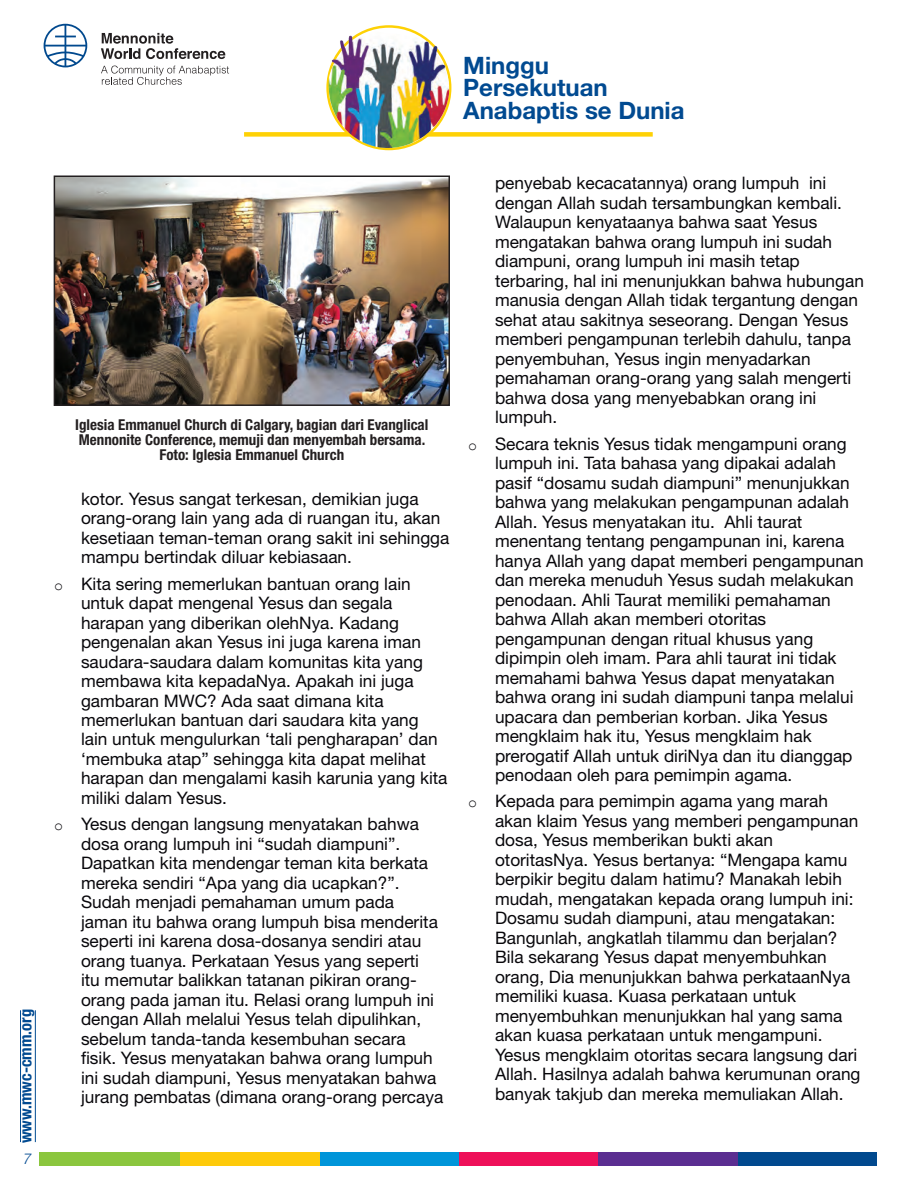
<style>
.page{position:relative;width:918px;height:1188px;background:#fff}
.page>*{position:absolute;margin:0;border:0;box-sizing:border-box;transform-origin:0 0}
.t1{font:700 24px/22.5px "Helvetica Neue";color:#014a91}
.t2{font:17.25px/19.5px "Helvetica Neue LT Std";color:#08070b}
.t3{font:700 condensed 16.5px "Helvetica Neue LT Std";color:#014a91}
.t4{font:700 condensed 15px/15px "Helvetica Neue LT Std";color:#231f20;text-align:center}
.t5{font:italic 300 15px "Helvetica Neue LT Std";color:#014a91}
.s1{font-family:"Courier New";font-size:15px}
</style>
<div class="page">
<div style="left:244px;top:132px;width:409px;height:5px;background:#fed105"></div>
<img style="left:325px;top:28px;width:125px;height:121px">
<div style="left:736px;top:1153px;width:141px;height:13px;background:#01498e"></div>
<div style="left:597px;top:1153px;width:141px;height:13px;background:#5b2e91"></div>
<div style="left:458px;top:1153px;width:140px;height:13px;background:#ee1059"></div>
<div style="left:318px;top:1153px;width:141px;height:13px;background:#0095d9"></div>
<div style="left:179px;top:1153px;width:140px;height:13px;background:#feca0a"></div>
<div style="left:39px;top:1153px;width:141px;height:13px;background:#8bc63e"></div>
<svg style="left:101px;top:33px;width:124px;height:26px"></svg>
<svg style="left:101px;top:66px;width:128px;height:19px"></svg>
<svg style="left:44px;top:24px;width:43px;height:43px"></svg>
<hr style="left:20px;top:1010px;width:1px;height:132px;background:#014a91">
<hr style="left:35px;top:1010px;width:1px;height:132px;background:#014a91">
<img style="left:57px;top:179px;width:390px;height:224px">
<div style="left:54px;top:176px;width:396px;height:230px;border:2px solid #231f20"></div>
<h1 class="t1" style="left:463px;top:53px;width:223px">Minggu<br>Persekutuan<br>Anabaptis se Dunia</h1>
<p class="t3" style="left:16px;top:1143px;width:136px;rotate:-90deg">www.mwc-cmm.org</p>
<p class="t5" style="left:23px;top:1150px;width:10px">7</p>
<p class="t4" style="left:75px;top:417px;width:355px">Iglesia Emmanuel Church di Calgary, bagian dari Evanglical<br>Mennonite Conference, memuji dan menyembah bersama.<br>Foto: Iglesia Emmanuel Church</p>
<p class="t2" style="left:81px;top:489px;width:370px">kotor. Yesus sangat terkesan, demikian juga orang-orang lain yang ada di ruangan itu, akan kesetiaan teman-teman orang sakit ini sehingga mampu bertindak diluar kebiasaan.</p>
<p class="t2" style="left:81px;top:573px;width:368px;text-indent:-27px"><span class="s1">o</span> Kita sering memerlukan bantuan orang lain untuk dapat mengenal Yesus dan segala harapan yang diberikan olehNya. Kadang pengenalan akan Yesus ini juga karena iman saudara-saudara dalam komunitas kita yang membawa kita kepadaNya. Apakah ini juga gambaran MWC? Ada saat dimana kita memerlukan bantuan dari saudara kita yang lain untuk mengulurkan ‘tali pengharapan’ dan ‘membuka atap” sehingga kita dapat melihat harapan dan mengalami kasih karunia yang kita miliki dalam Yesus.</p>
<p class="t2" style="left:81px;top:814px;width:364px;text-indent:-27px"><span class="s1">o</span> Yesus dengan langsung menyatakan bahwa dosa orang lumpuh ini “sudah diampuni”.<br>Dapatkan kita mendengar teman kita berkata mereka sendiri “Apa yang dia ucapkan?”.<br>Sudah menjadi pemahaman umum pada jaman itu bahwa orang lumpuh bisa menderita seperti ini karena dosa-dosanya sendiri atau orang tuanya. Perkataan Yesus yang seperti<br>itu memutar balikkan tatanan pikiran orang&shy;orang pada jaman itu. Relasi orang lumpuh ini dengan Allah melalui Yesus telah dipulihkan, sebelum tanda-tanda kesembuhan secara fisik. Yesus menyatakan bahwa orang lumpuh ini sudah diampuni, Yesus menyatakan bahwa jurang pembatas (dimana orang-orang percaya</p>
<p class="t2" style="left:495px;top:173px;width:370px">penyebab kecacatannya) orang lumpuh ini dengan Allah sudah tersambungkan kembali.<br>Walaupun kenyataanya bahwa saat Yesus mengatakan bahwa orang lumpuh ini sudah diampuni, orang lumpuh ini masih tetap terbaring, hal ini menunjukkan bahwa hubungan manusia dengan Allah tidak tergantung dengan sehat atau sakitnya seseorang. Dengan Yesus memberi pengampunan terlebih dahulu, tanpa penyembuhan, Yesus ingin menyadarkan pemahaman orang-orang yang salah mengerti bahwa dosa yang menyebabkan orang ini lumpuh.</p>
<p class="t2" style="left:495px;top:434px;width:370px;text-indent:-27px"><span class="s1">o</span> Secara teknis Yesus tidak mengampuni orang lumpuh ini. Tata bahasa yang dipakai adalah pasif “dosamu sudah diampuni” menunjukkan bahwa yang melakukan pengampunan adalah Allah. Yesus menyatakan itu. Ahli taurat menentang tentang pengampunan ini, karena hanya Allah yang dapat memberi pengampunan dan mereka menuduh Yesus sudah melakukan penodaan. Ahli Taurat memiliki pemahaman bahwa Allah akan memberi otoritas pengampunan dengan ritual khusus yang dipimpin oleh imam. Para ahli taurat ini tidak memahami bahwa Yesus dapat menyatakan bahwa orang ini sudah diampuni tanpa melalui upacara dan pemberian korban. Jika Yesus mengklaim hak itu, Yesus mengklaim hak prerogatif Allah untuk diriNya dan itu dianggap penodaan oleh para pemimpin agama.</p>
<p class="t2" style="left:495px;top:791px;width:367px;text-indent:-27px"><span class="s1">o</span> Kepada para pemimpin agama yang marah akan klaim Yesus yang memberi pengampunan dosa, Yesus memberikan bukti akan otoritasNya. Yesus bertanya: “Mengapa kamu berpikir begitu dalam hatimu? Manakah lebih mudah, mengatakan kepada orang lumpuh ini:<br>Dosamu sudah diampuni, atau mengatakan:<br>Bangunlah, angkatlah tilammu dan berjalan?<br>Bila sekarang Yesus dapat menyembuhkan orang, Dia menunjukkan bahwa perkataanNya memiliki kuasa. Kuasa perkataan untuk menyembuhkan menunjukkan hal yang sama akan kuasa perkataan untuk mengampuni.<br>Yesus mengklaim otoritas secara langsung dari Allah. Hasilnya adalah bahwa kerumunan orang banyak takjub dan mereka memuliakan Allah.</p>
</div>
